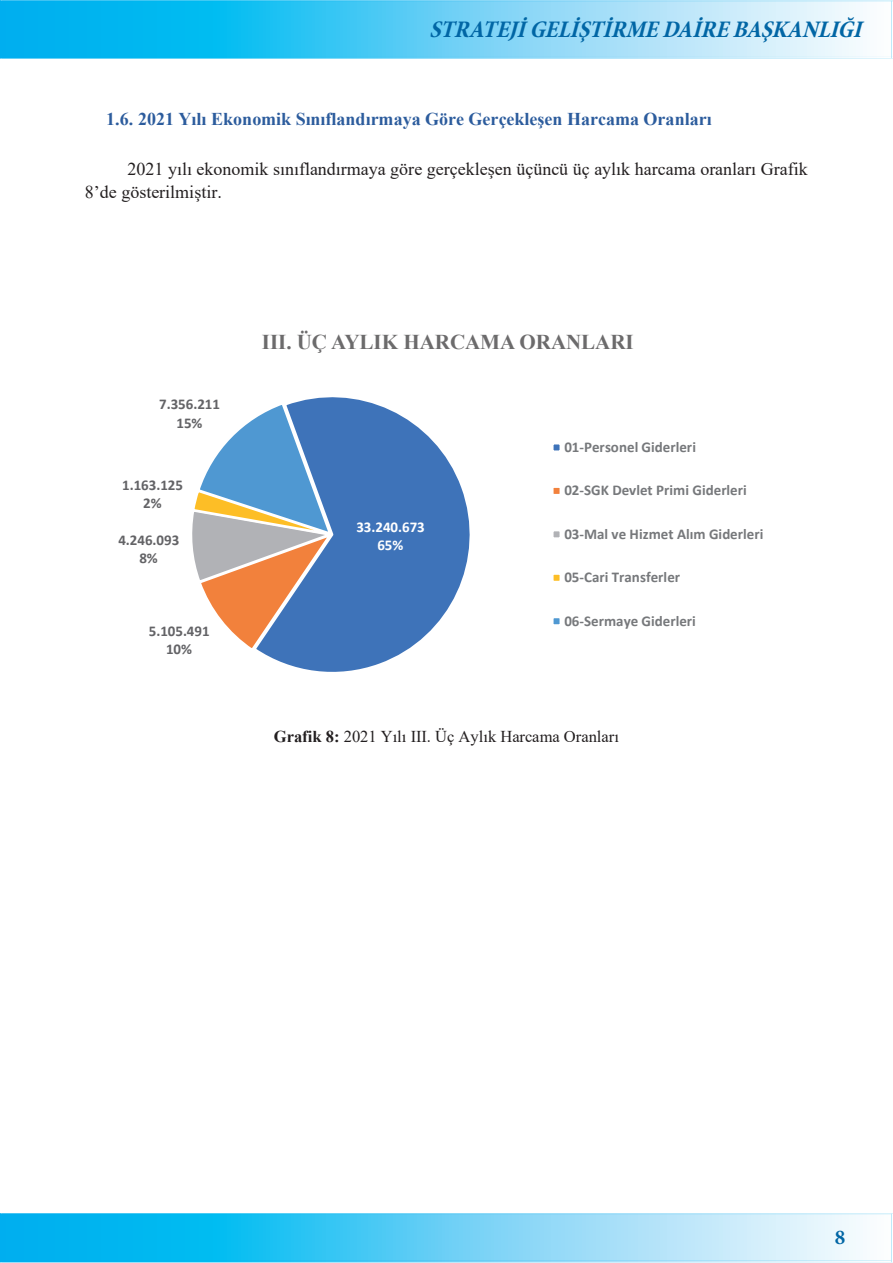
<style>
.page{position:relative;width:893px;height:1263px;background:#fff}
.page>*{position:absolute;margin:0;border:0;box-sizing:border-box;transform-origin:0 0}
.t1{font:italic 700 condensed 24px "Minion Pro";color:#0166a5}
.t2{font:700 21px "Times New Roman";letter-spacing:-.005em;color:#6c6b6c}
.t3{font:700 21px "Minion Pro";color:#0166a5}
.t4{font:18px/22.4px "Times New Roman";color:#231f20}
.t5{font:700 18px "Times New Roman";color:#2c5c9d}
.t6{font:16.5px "Times New Roman";color:#231f20}
.t7{font:700 15px "Calibri";color:#76787b}
.t8{font:700 15px/18.3px "Calibri";color:#636366;text-align:center}
.t9{font:700 15px/18.3px "Calibri";color:#fff;text-align:center}
.s1{font-weight:700}
</style>
<div class="page">
<svg style="left:0;top:58px;width:893px;height:1px"></svg>
<svg style="left:0;top:0;width:893px;height:58px;background:#69d1f5"></svg>
<svg style="left:0;top:1262px;width:893px;height:1px"></svg>
<svg style="left:0;top:1213px;width:893px;height:49px;background:#69d1f5"></svg>
<svg style="left:263px;top:397px;width:207px;height:275px;fill:#3e73b9"></svg>
<svg style="left:192px;top:400px;width:168px;height:253px"></svg>
<div style="left:552px;top:443px;width:9px;height:9px;background:#3e73b9"></div>
<div style="left:551px;top:442px;width:11px;height:11px;border:2px solid #fff"></div>
<div style="left:552px;top:487px;width:9px;height:8px;background:#f2813c"></div>
<div style="left:551px;top:486px;width:11px;height:10px;border:2px solid #fff"></div>
<div style="left:552px;top:530px;width:9px;height:8px;background:#b1b2b6"></div>
<div style="left:551px;top:529px;width:11px;height:11px;border:2px solid #fff"></div>
<div style="left:552px;top:574px;width:9px;height:8px;background:#fdbe26"></div>
<div style="left:551px;top:572px;width:11px;height:11px;border:2px solid #fff"></div>
<div style="left:552px;top:617px;width:9px;height:8px;background:#4f98d2"></div>
<div style="left:551px;top:616px;width:11px;height:10px;border:2px solid #fff"></div>
<h1 class="t1" style="left:429px;top:12px;width:442px">STRATEJİGELİŞTİRMEDAİREBAŞKANLIĞI</h1>
<p class="t5" style="left:106px;top:106px;width:607px">1.6. 2021 Yılı Ekonomik Sınıflandırmaya Göre Gerçekleşen Harcama Oranları</p>
<p class="t4" style="left:85px;top:157px;width:724px;text-indent:43px">2021 yılı ekonomik sınıflandırmaya göre gerçekleşen üçüncü üç aylık harcama oranları Grafik<br>8’de gösterilmiştir.</p>
<p class="t8" style="left:159px;top:395px;width:62px">7.356.211<br>15%</p>
<p class="t8" style="left:122px;top:475px;width:62px">1.163.125<br>2%</p>
<p class="t8" style="left:118px;top:530px;width:62px">4.246.093<br>8%</p>
<p class="t8" style="left:149px;top:621px;width:62px">5.105.491<br>10%</p>
<h2 class="t2" style="left:262px;top:327px;width:373px">III. ÜÇ AYLIK HARCAMA ORANLARI</h2>
<p class="t9" style="left:356px;top:518px;width:70px">33.240.673<br>65%</p>
<p class="t7" style="left:564px;top:436px;width:133px">01-Personel Giderleri</p>
<p class="t7" style="left:564px;top:480px;width:184px">02-SGK Devlet Primi Giderleri</p>
<p class="t7" style="left:564px;top:523px;width:201px">03-Mal ve Hizmet Alım Giderleri</p>
<p class="t7" style="left:564px;top:566px;width:117px">05-Cari Transferler</p>
<p class="t7" style="left:564px;top:610px;width:133px">06-Sermaye Giderleri</p>
<p class="t6" style="left:274px;top:725px;width:347px"><span class="s1">Grafik 8:</span> 2021 Yılı III. Üç Aylık Harcama Oranları</p>
<h2 class="t3" style="left:835px;top:1223px;width:12px">8</h2>
</div>
